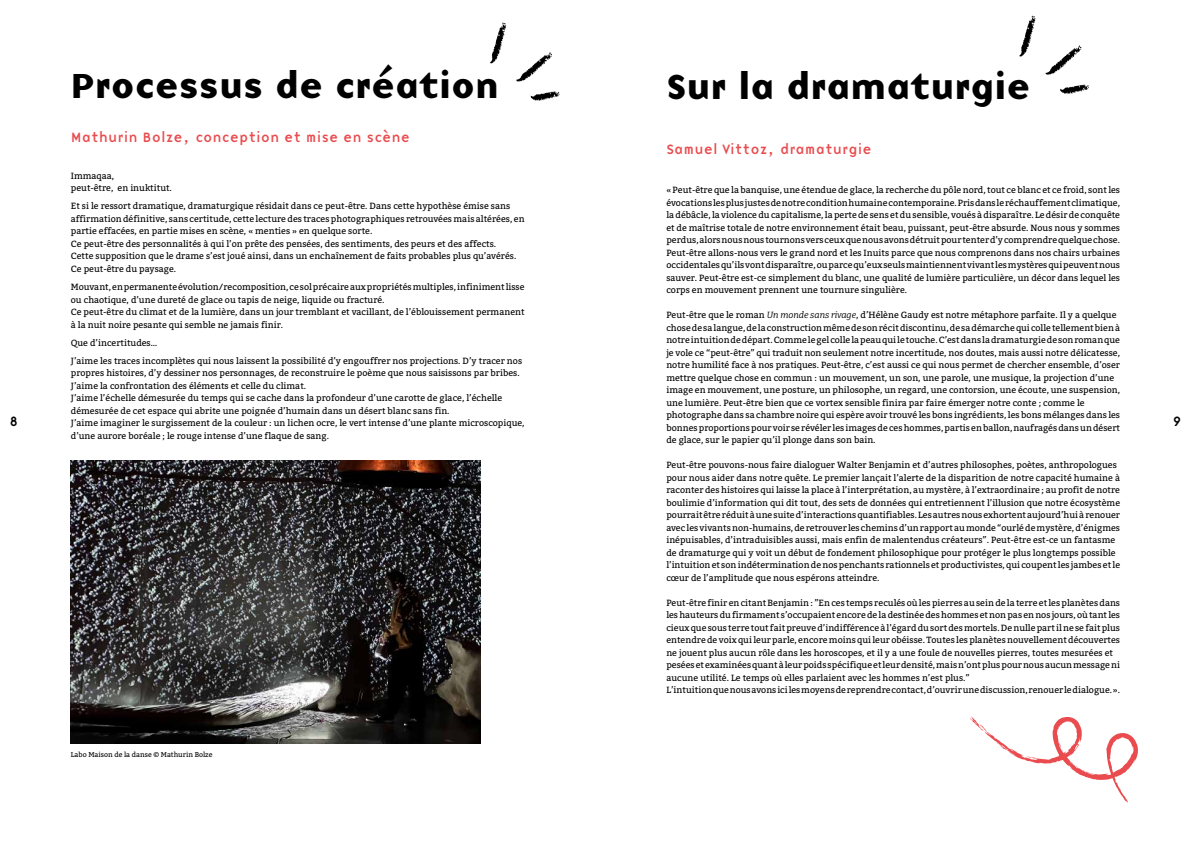
<style>
.page{position:relative;width:1191px;height:842px;background:#fff}
.page>*{position:absolute;margin:0;border:0;box-sizing:border-box;transform-origin:0 0}
.t1{font:36px "Base Nine B";color:#000}
.t2{font:14px "Base Nine";color:#e94b4e}
.t3{font:14px "Base Nine";color:#000}
.t4{font:9px/12.5px "Bitter";color:#000}
.t5{font:7px "Bitter";color:#000}
.s1{font-style:italic}
</style>
<div class="page">
<svg style="left:490px;top:22px;width:17px;height:41px"></svg>
<svg style="left:516px;top:52px;width:36px;height:30px"></svg>
<svg style="left:531px;top:91px;width:29px;height:10px"></svg>
<svg style="left:1019px;top:15px;width:17px;height:42px"></svg>
<svg style="left:1045px;top:45px;width:37px;height:30px"></svg>
<svg style="left:1060px;top:84px;width:29px;height:10px"></svg>
<svg style="left:970px;top:716px;width:168px;height:87px"></svg>
<img style="left:71px;top:461px;width:409px;height:282px">
<h1 class="t1" style="left:71px;top:57px;width:430px">Processus de création</h1>
<h2 class="t2" style="left:71px;top:128px;width:341px">Mathurin Bolze, conception et mise en scène</h2>
<p class="t4" style="left:71px;top:169px;width:103px">Immaqaa,<br>peut-être, en inuktitut.</p>
<p class="t4" style="left:71px;top:200px;width:455px">Et si le ressort dramatique, dramaturgique résidait dans ce peut-être. Dans cette hypothèse émise sans affirmation définitive, sans certitude, cette lecture des traces photographiques retrouvées mais altérées, en partie effacées, en partie mises en scène, « menties » en quelque sorte.<br>Ce peut-être des personnalités à qui l’on prête des pensées, des sentiments, des peurs et des affects.<br>Cette supposition que le drame s’est joué ainsi, dans un enchaînement de faits probables plus qu’avérés.<br>Ce peut-être du paysage.</p>
<p class="t4" style="left:71px;top:281px;width:455px">Mouvant, en permanente évolution/recomposition, ce sol précaire aux propriétés multiples, infiniment lisse ou chaotique, d’une dureté de glace ou tapis de neige, liquide ou fracturé.<br>Ce peut-être du climat et de la lumière, dans un jour tremblant et vacillant, de l’éblouissement permanent à la nuit noire pesante qui semble ne jamais finir.</p>
<p class="t4" style="left:71px;top:334px;width:453px;line-height:18.2px">Que d’incertitudes…<br>J’aime les traces incomplètes qui nous laissent la possibilité d’y engouffrer nos projections. D’y tracer nos</p>
<p class="t4" style="left:71px;top:367px;width:455px">propres histoires, d’y dessiner nos personnages, de reconstruire le poème que nous saisissons par bribes.<br>J’aime la confrontation des éléments et celle du climat.<br>J’aime l’échelle démesurée du temps qui se cache dans la profondeur d’une carotte de glace, l’échelle démesurée de cet espace qui abrite une poignée d’humain dans un désert blanc sans fin.<br>J’aime imaginer le surgissement de la couleur : un lichen ocre, le vert intense d’une plante microscopique, d’une aurore boréale ; le rouge intense d’une flaque de sang.</p>
<h1 class="t1" style="left:666px;top:58px;width:366px">Sur la dramaturgie</h1>
<h2 class="t2" style="left:666px;top:139px;width:207px">Samuel Vittoz, dramaturgie</h2>
<p class="t4" style="left:666px;top:184px;width:455px;text-align:justify">« Peut-être que la banquise, une étendue de glace, la recherche du pôle nord, tout ce blanc et ce froid, sont les évocations les plus justes de notre condition humaine contemporaine. Pris dans le réchauffement climatique, la débâcle, la violence du capitalisme, la perte de sens et du sensible, voués à disparaître. Le désir de conquête et de maîtrise totale de notre environnement était beau, puissant, peut-être absurde. Nous nous y sommes perdus, alors nous nous tournons vers ceux que nous avons détruit pour tenter d’y comprendre quelque chose.<br>Peut-être allons-nous vers le grand nord et les Inuits parce que nous comprenons dans nos chairs urbaines occidentales qu’ils vont disparaître, ou parce qu’eux seuls maintiennent vivant les mystères qui peuvent nous sauver. Peut-être est-ce simplement du blanc, une qualité de lumière particulière, un décor dans lequel les corps en mouvement prennent une tournure singulière.</p>
<p class="t4" style="left:666px;top:309px;width:455px">Peut-être que le roman <span class="s1">Un monde sans rivage</span>, d’Hélène Gaudy est notre métaphore parfaite. Il y a quelque chose de sa langue, de la construction même de son récit discontinu, de sa démarche qui colle tellement bien à notre intuition de départ. Comme le gel colle la peau qui le touche. C’est dans la dramaturgie de son roman que je vole ce “peut-être” qui traduit non seulement notre incertitude, nos doutes, mais aussi notre délicatesse, notre humilité face à nos pratiques. Peut-être, c’est aussi ce qui nous permet de chercher ensemble, d’oser mettre quelque chose en commun : un mouvement, un son, une parole, une musique, la projection d’une image en mouvement, une posture, un philosophe, un regard, une contorsion, une écoute, une suspension, une lumière. Peut-être bien que ce vortex sensible finira par faire émerger notre conte ; comme le photographe dans sa chambre noire qui espère avoir trouvé les bons ingrédients, les bons mélanges dans les bonnes proportions pour voir se révéler les images de ces hommes, partis en ballon, naufragés dans un désert de glace, sur le papier qu’il plonge dans son bain.</p>
<p class="t4" style="left:666px;top:459px;width:455px">Peut-être pouvons-nous faire dialoguer Walter Benjamin et d’autres philosophes, poètes, anthropologues pour nous aider dans notre quête. Le premier lançait l’alerte de la disparition de notre capacité humaine à raconter des histoires qui laisse la place à l’interprétation, au mystère, à l’extraordinaire ; au profit de notre boulimie d’information qui dit tout, des sets de données qui entretiennent l’illusion que notre écosystème pourrait être réduit à une suite d’interactions quantifiables. Les autres nous exhortent aujourd’hui à renouer avec les vivants non-humains, de retrouver les chemins d’un rapport au monde “ourlé de mystère, d’énigmes inépuisables, d’intraduisibles aussi, mais enfin de malentendus créateurs”. Peut-être est-ce un fantasme de dramaturge qui y voit un début de fondement philosophique pour protéger le plus longtemps possible l’intuition et son indétermination de nos penchants rationnels et productivistes, qui coupent les jambes et le cœur de l’amplitude que nous espérons atteindre.</p>
<p class="t4" style="left:666px;top:596px;width:455px">Peut-être finir en citant Benjamin : ”En ces temps reculés où les pierres au sein de la terre et les planètes dans les hauteurs du firmament s’occupaient encore de la destinée des hommes et non pas en nos jours, où tant les cieux que sous terre tout fait preuve d’indifférence à l’égard du sort des mortels. De nulle part il ne se fait plus entendre de voix qui leur parle, encore moins qui leur obéisse. Toutes les planètes nouvellement découvertes ne jouent plus aucun rôle dans les horoscopes, et il y a une foule de nouvelles pierres, toutes mesurées et pesées et examinées quant à leur poids spécifique et leur densité, mais n’ont plus pour nous aucun message ni aucune utilité. Le temps où elles parlaient avec les hommes n’est plus.”<br>L’intuition que nous avons ici les moyens de reprendre contact, d’ouvrir une discussion, renouer le dialogue. ».</p>
<h2 class="t3" style="left:9px;top:412px;width:11px">8</h2>
<h2 class="t3" style="left:1172px;top:412px;width:11px">9</h2>
<p class="t5" style="left:71px;top:750px;width:143px">Labo Maison de la danse © Mathurin Bolze</p>
</div>
